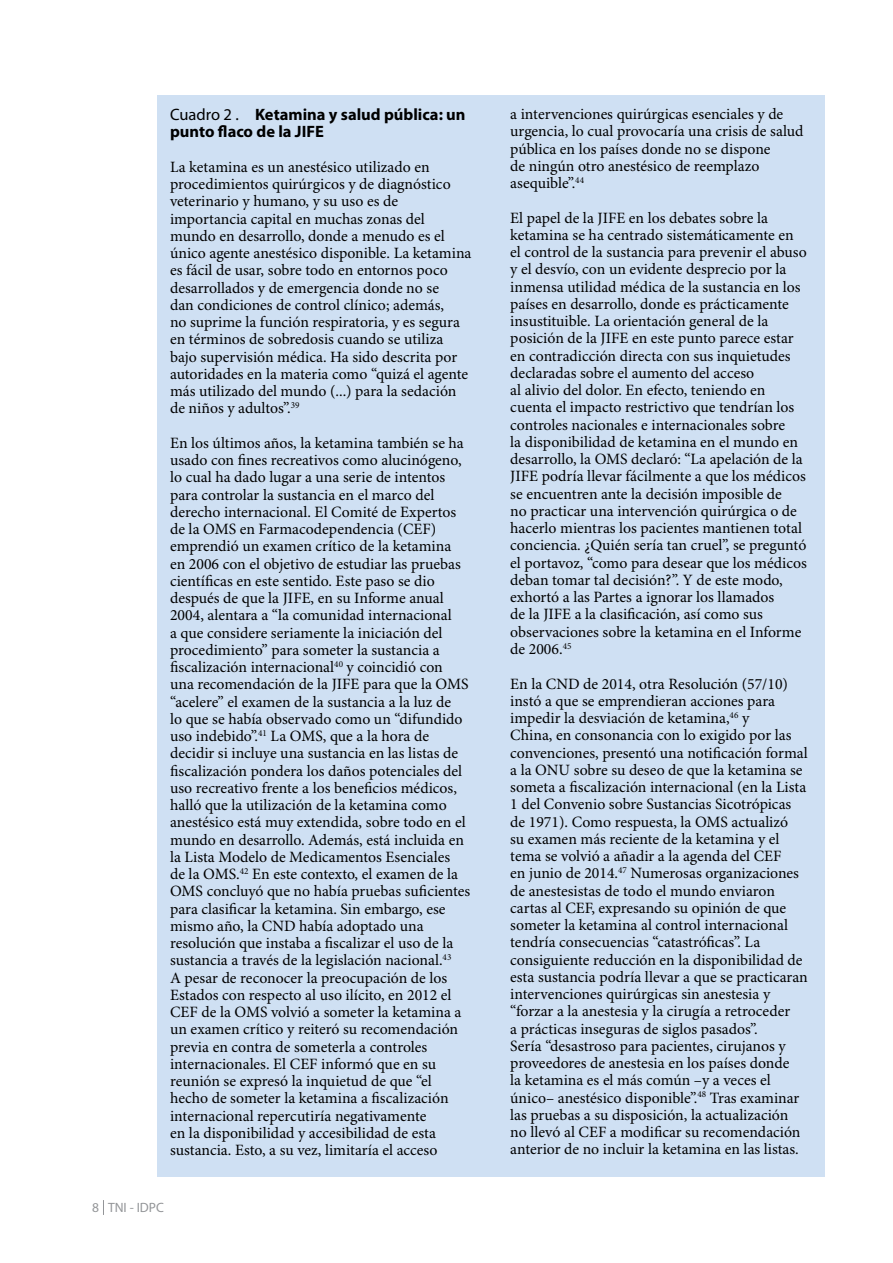
<style>
.page{position:relative;width:893px;height:1263px;background:#fff}
.page>*{position:absolute;margin:0;border:0;box-sizing:border-box;transform-origin:0 0}
.t1{font:700 16.5px/17.2px "Myriad Pro";color:#000}
.t2{font:15.75px/17.2px "Minion Pro";color:#000}
.t3{font:13.5px "Myriad Pro";color:#939598}
.s1{font-weight:400}
</style>
<div class="page">
<svg style="left:103px;top:1200px;width:1px;height:15px"></svg>
<div style="left:157px;top:95px;width:668px;height:1082px;background:#cfe0f3"></div>
<p class="t1" style="left:170px;top:105px;width:297px"><span class="s1">Cuadro 2 .</span> Ketamina y salud pública: un punto flaco de la JIFE</p>
<p class="t2" style="left:170px;top:159px;width:303px">La ketamina es un anestésico utilizado en procedimientos quirúrgicos y de diagnóstico veterinario y humano, y su uso es de importancia capital en muchas zonas del mundo en desarrollo, donde a menudo es el único agente anestésico disponible. La ketamina es fácil de usar, sobre todo en entornos poco desarrollados y de emergencia donde no se<br>dan condiciones de control clínico; además,<br>no suprime la función respiratoria, y es segura en términos de sobredosis cuando se utiliza bajo supervisión médica. Ha sido descrita por autoridades en la materia como “quizá el agente más utilizado del mundo (...) para la sedación de niños y adultos”.<sup>39</sup></p>
<p class="t2" style="left:170px;top:435px;width:302px">En los últimos años, la ketamina también se ha usado con fines recreativos como alucinógeno, lo cual ha dado lugar a una serie de intentos para controlar la sustancia en el marco del derecho internacional. El Comité de Expertos de la OMS en Farmacodependencia (CEF) emprendió un examen crítico de la ketamina en 2006 con el objetivo de estudiar las pruebas científicas en este sentido. Este paso se dio después de que la JIFE, en su Informe anual 2004, alentara a “la comunidad internacional<br>a que considere seriamente la iniciación del procedimiento” para someter la sustancia a fiscalización internacional<sup>40</sup> y coincidió con una recomendación de la JIFE para que la OMS “acelere” el examen de la sustancia a la luz de<br>lo que se había observado como un “difundido uso indebido”.<sup>41</sup> La OMS, que a la hora de decidir si incluye una sustancia en las listas de fiscalización pondera los daños potenciales del uso recreativo frente a los beneficios médicos, halló que la utilización de la ketamina como anestésico está muy extendida, sobre todo en el mundo en desarrollo. Además, está incluida en la Lista Modelo de Medicamentos Esenciales<br>de la OMS.<sup>42</sup> En este contexto, el examen de la OMS concluyó que no había pruebas suficientes para clasificar la ketamina. Sin embargo, ese mismo año, la CND había adoptado una resolución que instaba a fiscalizar el uso de la sustancia a través de la legislación nacional.<sup>43<br></sup>A pesar de reconocer la preocupación de los Estados con respecto al uso ilícito, en 2012 el CEF de la OMS volvió a someter la ketamina a un examen crítico y reiteró su recomendación previa en contra de someterla a controles internacionales. El CEF informó que en su reunión se expresó la inquietud de que “el hecho de someter la ketamina a fiscalización internacional repercutiría negativamente<br>en la disponibilidad y accesibilidad de esta sustancia. Esto, a su vez, limitaría el acceso</p>
<p class="t3" style="left:92px;top:1199px;width:73px">8 TNI - IDPC</p>
<p class="t2" style="left:510px;top:106px;width:295px">a intervenciones quirúrgicas esenciales y de urgencia, lo cual provocaría una crisis de salud pública en los países donde no se dispone<br>de ningún otro anestésico de reemplazo asequible”.<sup>44</sup></p>
<p class="t2" style="left:510px;top:210px;width:298px">El papel de la JIFE en los debates sobre la ketamina se ha centrado sistemáticamente en el control de la sustancia para prevenir el abuso y el desvío, con un evidente desprecio por la inmensa utilidad médica de la sustancia en los países en desarrollo, donde es prácticamente insustituible. La orientación general de la posición de la JIFE en este punto parece estar en contradicción directa con sus inquietudes declaradas sobre el aumento del acceso<br>al alivio del dolor. En efecto, teniendo en cuenta el impacto restrictivo que tendrían los controles nacionales e internacionales sobre<br>la disponibilidad de ketamina en el mundo en desarrollo, la OMS declaró: “La apelación de la JIFE podría llevar fácilmente a que los médicos se encuentren ante la decisión imposible de<br>no practicar una intervención quirúrgica o de hacerlo mientras los pacientes mantienen total conciencia. ¿Quién sería tan cruel”, se preguntó el portavoz, “como para desear que los médicos deban tomar tal decisión?”. Y de este modo, exhortó a las Partes a ignorar los llamados<br>de la JIFE a la clasificación, así como sus observaciones sobre la ketamina en el Informe de 2006.<sup>45</sup></p>
<p class="t2" style="left:510px;top:675px;width:299px">En la CND de 2014, otra Resolución (57/10) instó a que se emprendieran acciones para impedir la desviación de ketamina,<sup>46</sup> y<br>China, en consonancia con lo exigido por las convenciones, presentó una notificación formal a la ONU sobre su deseo de que la ketamina se someta a fiscalización internacional (en la Lista 1 del Convenio sobre Sustancias Sicotrópicas de 1971). Como respuesta, la OMS actualizó<br>su examen más reciente de la ketamina y el tema se volvió a añadir a la agenda del CEF<br>en junio de 2014.<sup>47</sup> Numerosas organizaciones de anestesistas de todo el mundo enviaron cartas al CEF, expresando su opinión de que someter la ketamina al control internacional tendría consecuencias “catastróficas”. La consiguiente reducción en la disponibilidad de esta sustancia podría llevar a que se practicaran intervenciones quirúrgicas sin anestesia y “forzar a la anestesia y la cirugía a retroceder<br>a prácticas inseguras de siglos pasados”.<br>Sería “desastroso para pacientes, cirujanos y proveedores de anestesia en los países donde<br>la ketamina es el más común –y a veces el único– anestésico disponible”.<sup>48</sup> Tras examinar las pruebas a su disposición, la actualización no llevó al CEF a modificar su recomendación anterior de no incluir la ketamina en las listas.</p>
</div>
